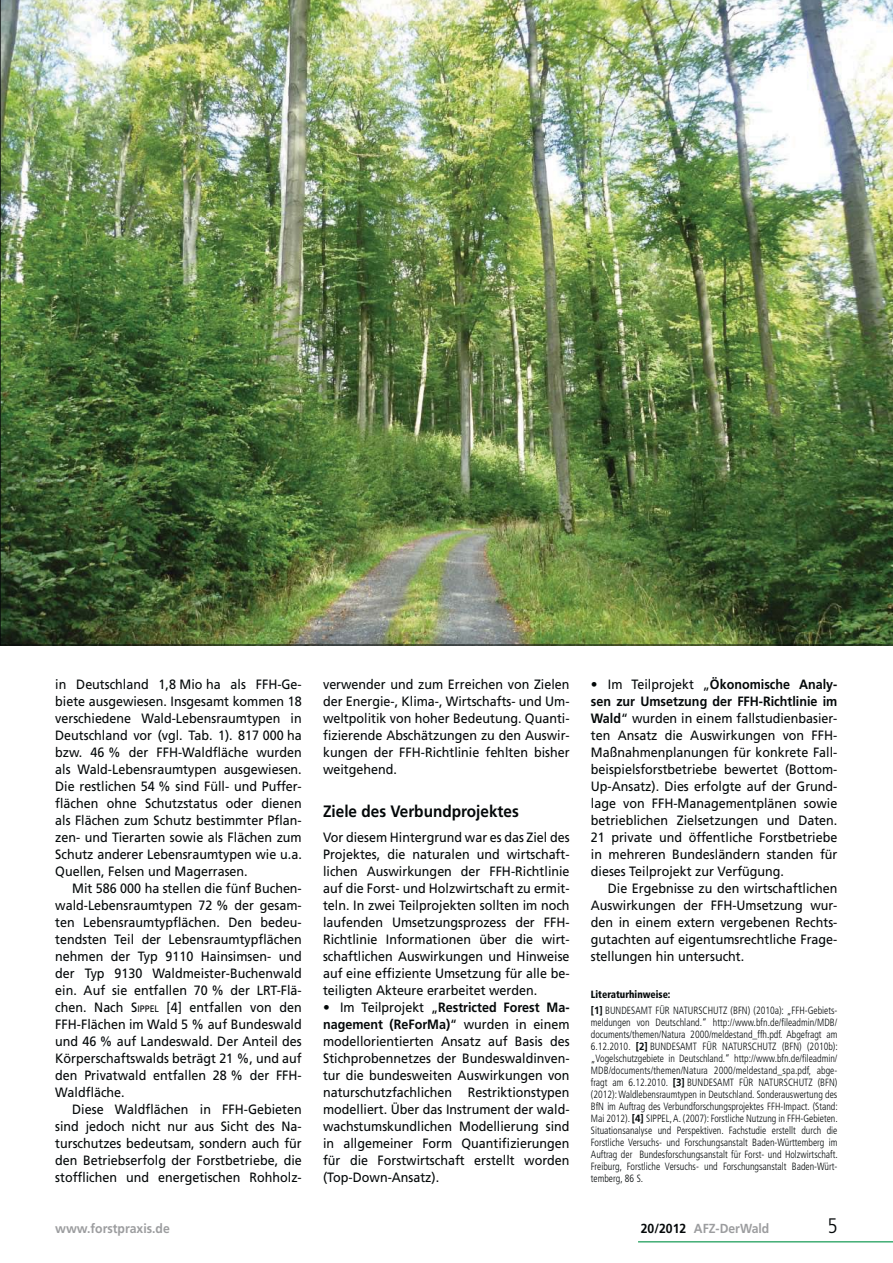
<style>
.page{position:relative;width:893px;height:1263px;background:#fff}
.page>*{position:absolute;margin:0;border:0;box-sizing:border-box;transform-origin:0 0}
.t1{font:300 condensed 21px "Frutiger LT Std";color:#040809}
.t2{font:700 16.5px "Frutiger LT Std";color:#040809;scale:.93 1}
.t3{font:13.5px/17px "Frutiger LT Std";color:#040809;text-align:justify;scale:.93 1}
.t4{font:13.5px "Frutiger LT Std";color:#040809}
.t5{font:700 13.05px "Frutiger LT Std";color:#9c9d9f;scale:.93 1}
.t6{font:300 condensed 10.5px/12px "Frutiger LT Std";color:#040809;scale:.93 1}
.s1{font-size:9.45px}
.s2{font-weight:700}
.s3{font-weight:900}
.s4{font-weight:700;font-stretch:normal}
.s5{color:#040809}
</style>
<div class="page">
<hr style="left:638px;top:1241px;width:255px;height:1px;background:#029146">
<img style="left:0;top:0;width:893px;height:645px">
<p class="t3" style="left:55px;top:676px;width:267px">in Deutschland 1,8 Mio ha als FFH-Ge&shy;biete ausgewiesen. Insgesamt kommen 18 verschiedene Wald-Lebensraumtypen in Deutschland vor (vgl. Tab. 1). 817 000 ha bzw. 46 % der FFH-Waldfläche wurden als Wald-Lebensraumtypen ausgewiesen.<br>Die restlichen 54 % sind Füll- und Puffer&shy;flächen ohne Schutzstatus oder dienen als Flächen zum Schutz bestimmter Pflan&shy;zen- und Tierarten sowie als Flächen zum Schutz anderer Lebensraumtypen wie u.a.<br>Quellen, Felsen und Magerrasen.</p>
<p class="t3" style="left:55px;top:880px;width:267px;text-indent:17px">Mit 586 000 ha stellen die fünf Buchen&shy;wald-Lebensraumtypen 72 % der gesam&shy;ten Lebensraumtypflächen. Den bedeu&shy;tendsten Teil der Lebensraumtypflächen nehmen der Typ 9110 Hainsimsen- und der Typ 9130 Waldmeister-Buchenwald ein. Auf sie entfallen 70 % der LRT-Flä&shy;chen. Nach S<span class="s1">IPPEL</span> [4] entfallen von den FFH-Flächen im Wald 5 % auf Bundeswald und 46 % auf Landeswald. Der Anteil des Körperschaftswalds beträgt 21 %, und auf den Privatwald entfallen 28 % der FFH-Waldfläche.</p>
<p class="t3" style="left:55px;top:1101px;width:267px;text-indent:17px">Diese Waldflächen in FFH-Gebieten sind jedoch nicht nur aus Sicht des Na&shy;turschutzes bedeutsam, sondern auch für den Betriebserfolg der Forstbetriebe, die stofflichen und energetischen Rohholz-</p>
<p class="t3" style="left:323px;top:676px;width:267px">verwender und zum Erreichen von Zielen der Energie-, Klima-, Wirtschafts- und Um&shy;weltpolitik von hoher Bedeutung. Quanti&shy;fizierende Abschätzungen zu den Auswir&shy;kungen der FFH-Richtlinie fehlten bisher weitgehend.</p>
<p class="t2" style="left:323px;top:804px;width:212px">Ziele des Verbundprojektes</p>
<p class="t3" style="left:323px;top:829px;width:267px">Vor diesem Hintergrund war es das Ziel des Projektes, die naturalen und wirtschaft&shy;lichen Auswirkungen der FFH-Richtlinie auf die Forst- und Holzwirtschaft zu ermit&shy;teln. In zwei Teilprojekten sollten im noch laufenden Umsetzungsprozess der FFH-Richtlinie Informationen über die wirt&shy;schaftlichen Auswirkungen und Hinweise auf eine effiziente Umsetzung für alle be&shy;teiligten Akteure erarbeitet werden.</p>
<p class="t3" style="left:323px;top:999px;width:267px;text-indent:17px">Im Teilprojekt „<span class="s2">Restricted Forest Ma&shy;nagement (ReForMa)</span>“ wurden in einem modellorientierten Ansatz auf Basis des Stichprobennetzes der Bundeswaldinven&shy;tur die bundesweiten Auswirkungen von naturschutzfachlichen Restriktionstypen modelliert. Über das Instrument der wald&shy;wachstumskundlichen Modellierung sind in allgemeiner Form Quantifizierungen für die Forstwirtschaft erstellt worden (Top-Down-Ansatz).</p>
<p class="t4" style="left:323px;top:1001px;width:8px">•</p>
<p class="t3" style="left:591px;top:676px;width:267px;text-indent:17px">Im Teilprojekt „<span class="s2">Ökonomische Analy&shy;sen zur Umsetzung der FFH-Richtlinie im Wald</span>“ wurden in einem fallstudienbasier&shy;ten Ansatz die Auswirkungen von FFH-Maßnahmenplanungen für konkrete Fall&shy;beispielsforstbetriebe bewertet (Bottom-Up-Ansatz). Dies erfolgte auf der Grund&shy;lage von FFH-Managementplänen sowie betrieblichen Zielsetzungen und Daten.<br>21 private und öffentliche Forstbetriebe in mehreren Bundesländern standen für dieses Teilprojekt zur Verfügung.</p>
<p class="t3" style="left:591px;top:880px;width:267px;text-indent:17px">Die Ergebnisse zu den wirtschaftlichen Auswirkungen der FFH-Umsetzung wur&shy;den in einem extern vergebenen Rechts&shy;gutachten auf eigentumsrechtliche Frage&shy;stellungen hin untersucht.</p>
<p class="t4" style="left:591px;top:678px;width:8px">•</p>
<p class="t6" style="left:591px;top:986px;width:267px;line-height:16.2px"><span class="s3">Literaturhinweise:<br></span><span class="s4">[1]</span> BUNDESAMT FÜR NATURSCHUTZ (BFN) (2010a): „FFH-Gebiets-</p>
<p class="t6" style="left:591px;top:1017px;width:267px;text-align:justify">meldungen von Deutschland.“ http://www.bfn.de/fileadmin/MDB/ documents/themen/Natura 2000/meldestand_ffh.pdf. Abgefragt am 6.12.2010. <span class="s4">[2]</span> BUNDESAMT FÜR NATURSCHUTZ (BFN) (2010b): „Vogelschutzgebiete in Deutschland.“ http://www.bfn.de/fileadmin/ MDB/documents/themen/Natura 2000/meldestand_spa.pdf, abge&shy;fragt am 6.12.2010. <span class="s4">[3]</span> BUNDESAMT FÜR NATURSCHUTZ (BFN) (2012): Waldlebensraumtypen in Deutschland. Sonderauswertung des BfN im Auftrag des Verbundforschungsprojektes FFH-Impact. (Stand:<br>Mai 2012). <span class="s4">[4]</span> SIPPEL, A. (2007): Forstliche Nutzung in FFH-Gebieten.<br>Situationsanalyse und Perspektiven. Fachstudie erstellt durch die Forstliche Versuchs- und Forschungsanstalt Baden-Württemberg im Auftrag der Bundesforschungsanstalt für Forst- und Holzwirtschaft.<br>Freiburg, Forstliche Versuchs- und Forschungsanstalt Baden-Würt&shy;temberg, 86 S.</p>
<p class="t5" style="left:55px;top:1223px;width:125px">www.forstpraxis.de</p>
<p class="t5" style="left:641px;top:1223px;width:140px"><span class="s5">20/2012</span> AFZ-DerWald</p>
<h1 class="t1" style="left:827px;top:1216px;width:12px">5</h1>
</div>
